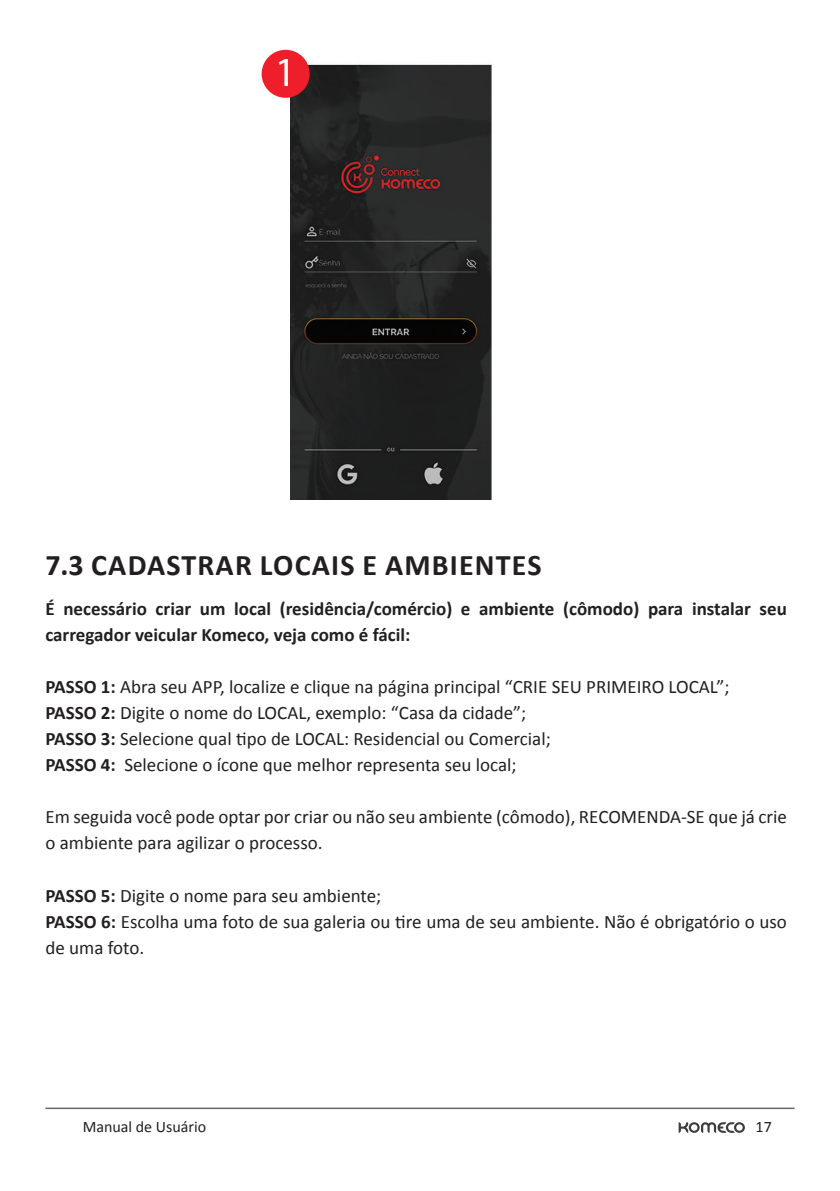
<style>
.page{position:relative;width:840px;height:1191px;background:#fff}
.page>*{position:absolute;margin:0;border:0;box-sizing:border-box;transform-origin:0 0}
.t1{font:41.4px "Myriad Pro";color:#fff}
.t2{font:700 30px "Calibri";letter-spacing:.04em;color:#231f20}
.t3{font:19px/26px "Calibri";color:#231f20}
.t4{font:700 19px/26px "Calibri";color:#231f20}
.t5{font:16px "Calibri";color:#231f20}
.s1{font-weight:700}
</style>
<div class="page">
<hr style="left:45px;top:1107px;width:749px;height:2px;background:#67676a">
<svg style="left:678px;top:1122px;width:66px;height:10px"></svg>
<img style="left:290px;top:58px;width:202px;height:441px">
<div style="left:261px;top:50px;width:48px;height:48px;background:#ee1f2a;border-radius:50%"></div>
<h1 class="t1" style="left:275px;top:47px;width:23px">1</h1>
<h2 class="t2" style="left:45px;top:544px;width:497px">7.3 CADASTRAR LOCAIS E AMBIENTES</h2>
<p class="t4" style="left:45px;top:595px;width:742px">É necessário criar um local (residência/comércio) e ambiente (cômodo) para instalar seu carregador veicular Komeco, veja como é fácil:</p>
<p class="t3" style="left:45px;top:673px;width:685px"><span class="s1">PASSO 1:</span> Abra seu APP, localize e clique na página principal “CRIE SEU PRIMEIRO LOCAL”; <span class="s1">PASSO 2:</span> Digite o nome do LOCAL, exemplo: “Casa da cidade”;<br><span class="s1">PASSO 3:</span> Selecione qual tipo de LOCAL: Residencial ou Comercial;<br><span class="s1">PASSO 4:</span> Selecione o ícone que melhor representa seu local;</p>
<p class="t3" style="left:45px;top:803px;width:742px">Em seguida você pode optar por criar ou não seu ambiente (cômodo), RECOMENDA-SE que já crie o ambiente para agilizar o processo.</p>
<p class="t3" style="left:45px;top:881px;width:742px"><span class="s1">PASSO 5:</span> Digite o nome para seu ambiente;<br><span class="s1">PASSO 6:</span> Escolha uma foto de sua galeria ou tire uma de seu ambiente. Não é obrigatório o uso de uma foto.</p>
<p class="t5" style="left:83px;top:1115px;width:125px">Manual de Usuário</p>
<p class="t5" style="left:755px;top:1115px;width:18px">17</p>
</div>
